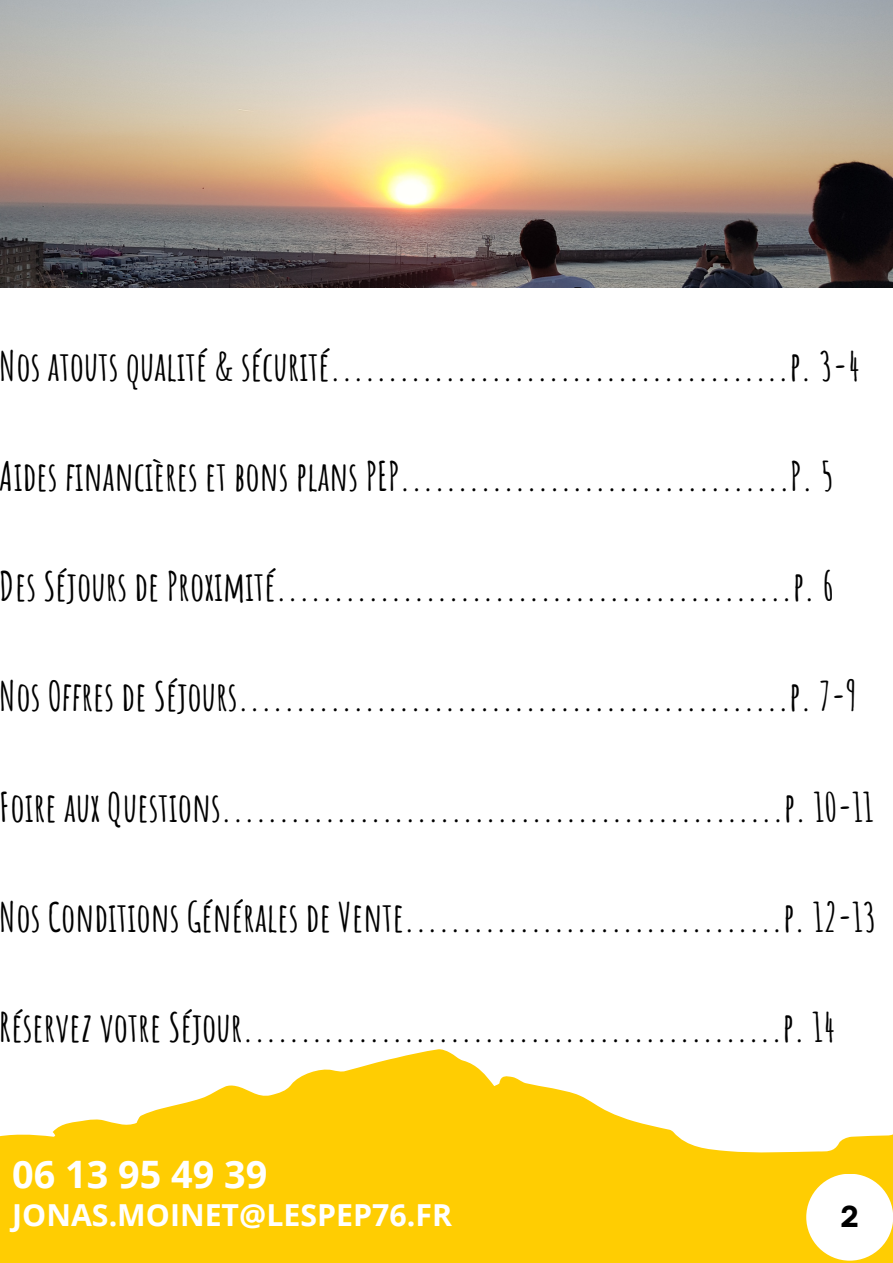
<style>
.page{position:relative;width:893px;height:1263px;background:#fff}
.page>*{position:absolute;margin:0;border:0;box-sizing:border-box;transform-origin:0 0}
.t1{font:700 39.75px "Amatic SC";color:#000}
.t2{font:700 37.8px "Open Sans";color:#fff}
.t3{font:700 30.3px "Open Sans";color:#fff}
.t4{font:700 30.15px "Garet";color:#000}
</style>
<div class="page">
<svg style="left:0;top:1049px;width:893px;height:214px;fill:#ffcd02"></svg>
<img style="left:0;top:0;width:893px;height:287px">
<div style="left:806px;top:1174px;width:87px;height:86px;background:#fff;border-radius:50%"></div>
<p class="t1" style="left:0;top:340px;width:861px">Nos atouts qualité &amp; sécurité........................................p. 3-4</p>
<p class="t1" style="left:0;top:450px;width:835px">Aides financières et bons plans PEP..................................P. 5</p>
<p class="t1" style="left:0;top:561px;width:835px">Des Séjours de Proximité.............................................p. 6</p>
<p class="t1" style="left:0;top:671px;width:859px">Nos Offres de Séjours................................................p. 7-9</p>
<p class="t1" style="left:0;top:781px;width:875px">Foire aux Questions.................................................p. 10-11</p>
<p class="t1" style="left:0;top:891px;width:878px">Nos Conditions Générales de Vente.................................p. 12-13</p>
<p class="t1" style="left:0;top:1002px;width:836px">Réservez votre Séjour...............................................p. 14</p>
<p class="t2" style="left:12px;top:1148px;width:256px">06 13 95 49 39</p>
<p class="t3" style="left:12px;top:1193px;width:441px">JONAS.MOINET@LESPEP76.FR</p>
<p class="t4" style="left:840px;top:1195px;width:21px">2</p>
</div>
